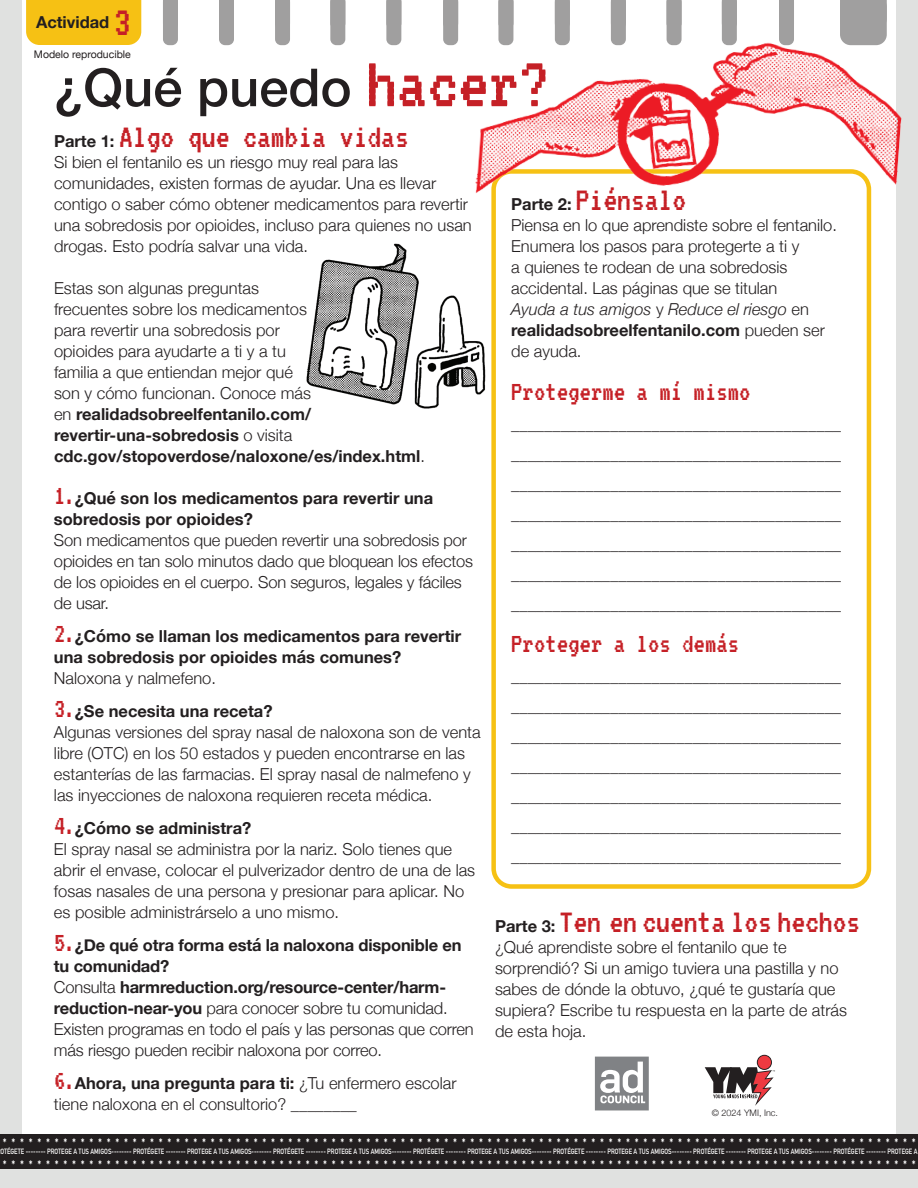
<style>
.page{position:relative;width:918px;height:1188px;background:#fff}
.page>*{position:absolute;margin:0;border:0;box-sizing:border-box;transform-origin:0 0}
.t1{font:500 52.5px "Helvetica Neue";color:#231f20}
.t2{font:43.5px "VT323";color:#c52026}
.t3{font:34.5px "VT323";color:#c52026}
.t4{font:28.5px "VT323";color:#c52026}
.t5{font:300 16.5px/21px "Helvetica Neue";color:#231f20}
.t6{font:700 16.5px/21px "Helvetica Neue";color:#231f20}
.t7{font:700 13.5px "DIN Alternate";color:#fff;scale:.82 1}
.t8{font:10.5px "Helvetica Neue";color:#231f20}
.t9{font:300 9px "Helvetica Neue";color:#231f20}
.t10{font:700 7.5px "DIN Alternate";color:#fff;scale:.82 1}
.s1{font-family:"VT323";font-weight:400;font-size:76.5px;color:#c52026}
.s2{font-family:"Helvetica Neue";font-weight:700;font-size:16.5px;color:#231f20}
.s3{font-weight:700}
.s4{font-family:"VT323";font-weight:400;font-size:28.5px;color:#c52026}
.s5{font-weight:300}
.s6{font-style:italic}
</style>
<div class="page">
<img style="left:306px;top:243px;width:180px;height:166px">
<div style="left:0;top:0;width:22px;height:1188px;background:#e0e1e0"></div>
<div style="left:896px;top:0;width:22px;height:1188px;background:#e0e1e0"></div>
<svg style="left:163px;top:0;width:15px;height:45px"></svg>
<svg style="left:219px;top:0;width:15px;height:45px"></svg>
<svg style="left:275px;top:0;width:15px;height:45px"></svg>
<svg style="left:330px;top:0;width:15px;height:45px"></svg>
<svg style="left:386px;top:0;width:15px;height:45px"></svg>
<svg style="left:443px;top:0;width:15px;height:45px"></svg>
<div style="left:491px;top:169px;width:380px;height:720px;border:4px solid #f6c114;border-radius:18px"></div>
<div style="left:0;top:1168px;width:918px;height:20px;background:#e0e1e0"></div>
<div style="left:0;top:1134px;width:918px;height:35px;background:#231f20"></div>
<img style="left:462px;top:0;width:440px;height:354px">
<div style="left:26px;top:0;width:115px;height:45px;background:#f6c114"></div>
<svg style="left:595px;top:1057px;width:54px;height:53px"></svg>
<svg style="left:757px;top:1055px;width:15px;height:15px"></svg>
<div style="left:758px;top:1056px;width:13px;height:13px;background:#ee3a41;border-radius:50%"></div>
<svg style="left:705px;top:1067px;width:70px;height:39px"></svg>
<p class="t6" style="left:36px;top:12px;width:75px">Actividad</p>
<p class="t2" style="left:114px;top:-10px;width:19px">3</p>
<p class="t8" style="left:34px;top:46px;width:99px">Modelo reproducible</p>
<p class="t1" style="left:54px;top:45px;width:497px">¿Qué puedo <span class="s1">hacer?</span></p>
<p class="t3" style="left:54px;top:111px;width:356px"><span class="s2">Parte 1:</span> Algo que cambia vidas</p>
<p class="t5" style="left:54px;top:151px;width:419px">Si bien el fentanilo es un riesgo muy real para las comunidades, existen formas de ayudar. Una es llevar contigo o saber cómo obtener medicamentos para revertir una sobredosis por opioides, incluso para quienes no usan drogas. Esto podría salvar una vida.</p>
<p class="t5" style="left:54px;top:277px;width:372px">Estas son algunas preguntas<br>frecuentes sobre los medicamentos<br>para revertir una sobredosis por<br>opioides para ayudarte a ti y a tu<br>familia a que entiendan mejor qué<br>son y cómo funcionan. Conoce más<br>en <span class="s3">realidadsobreelfentanilo.com/ revertir-una-sobredosis</span> o visita <span class="s3">cdc.gov/stopoverdose/naloxone/es/index.html</span>.</p>
<p class="t5" style="left:54px;top:487px;width:421px"><span class="s4">1.</span><span class="s3">¿Qué son los medicamentos para revertir una sobredosis por opioides?<br></span>Son medicamentos que pueden revertir una sobredosis por opioides en tan solo minutos dado que bloquean los efectos de los opioides en el cuerpo. Son seguros, legales y fáciles de usar.</p>
<p class="t6" style="left:54px;top:626px;width:409px"><span class="s4">2.</span>¿Cómo se llaman los medicamentos para revertir una sobredosis por opioides más comunes?<br><span class="s5">Naloxona y nalmefeno.</span></p>
<p class="t5" style="left:54px;top:700px;width:428px"><span class="s4">3.</span><span class="s3">¿Se necesita una receta?<br></span>Algunas versiones del spray nasal de naloxona son de venta libre (OTC) en los 50 estados y pueden encontrarse en las estanterías de las farmacias. El spray nasal de nalmefeno y las inyecciones de naloxona requieren receta médica.</p>
<p class="t5" style="left:54px;top:817px;width:423px"><span class="s4">4.</span><span class="s3">¿Cómo se administra?<br></span>El spray nasal se administra por la nariz. Solo tienes que abrir el envase, colocar el pulverizador dentro de una de las fosas nasales de una persona y presionar para aplicar. No es posible administrárselo a uno mismo.</p>
<p class="t5" style="left:54px;top:934px;width:421px"><span class="s4">5.</span><span class="s3">¿De qué otra forma está la naloxona disponible en tu comunidad?<br></span>Consulta <span class="s3">harmreduction.org/resource-center/harm&shy;reduction-near-you</span> para conocer sobre tu comunidad.<br>Existen programas en todo el país y las personas que corren más riesgo pueden recibir naloxona por correo.</p>
<p class="t5" style="left:54px;top:1072px;width:404px"><span class="s4">6.</span><span class="s3">Ahora, una pregunta para ti:</span> ¿Tu enfermero escolar tiene naloxona en el consultorio? ________</p>
<p class="t3" style="left:511px;top:174px;width:177px"><span class="s2">Parte 2:</span> Piénsalo</p>
<p class="t5" style="left:511px;top:214px;width:327px">Piensa en lo que aprendiste sobre el fentanilo.<br>Enumera los pasos para protegerte a ti y<br>a quienes te rodean de una sobredosis accidental. Las páginas que se titulan<br><span class="s6">Ayuda a tus amigos</span> y <span class="s6">Reduce el riesgo</span> en <span class="s3">realidadsobreelfentanilo.com</span> pueden ser de ayuda.</p>
<p class="t4" style="left:511px;top:370px;width:241px">Protegerme a mí mismo</p>
<p class="t5" style="left:511px;top:408px;width:331px;line-height:30px;text-align:justify">________________________________________ ________________________________________ ________________________________________ ________________________________________ ________________________________________ ________________________________________ ________________________________________</p>
<p class="t4" style="left:511px;top:623px;width:229px">Proteger a los demás</p>
<p class="t5" style="left:511px;top:660px;width:331px;line-height:30px;text-align:justify">________________________________________ ________________________________________ ________________________________________ ________________________________________ ________________________________________ ________________________________________ ________________________________________</p>
<p class="t3" style="left:495px;top:897px;width:367px"><span class="s2">Parte 3:</span> Ten en cuenta los hechos</p>
<p class="t5" style="left:495px;top:936px;width:354px">¿Qué aprendiste sobre el fentanilo que te sorprendió? Si un amigo tuviera una pastilla y no sabes de dónde la obtuvo, ¿qué te gustaría que supiera? Escribe tu respuesta en la parte de atrás de esta hoja.</p>
<p class="t9" style="left:712px;top:1105px;width:68px">© 2024 YMI, Inc.</p>
<p class="t7" style="left:3px;top:1133px;width:1115px">**********************************************************************************************************</p>
<p class="t10" style="left:0;top:1146px;width:1120px">OTÉGETE -------- PROTEGE A TUS AMIGOS-------- PROTÉGETE -------- PROTEGE A TUS AMIGOS-------- PROTÉGETE -------- PROTEGE A TUS AMIGOS-------- PROTÉGETE -------- PROTEGE A TUS AMIGOS-------- PROTÉGETE -------- PROTEGE A TUS AMIGOS-------- PROTÉGETE -------- PROTEGE A TUS AMIGOS-------- PROTÉGETE -------- PROTEGE A</p>
<p class="t7" style="left:3px;top:1155px;width:1115px">**********************************************************************************************************</p>
</div>
